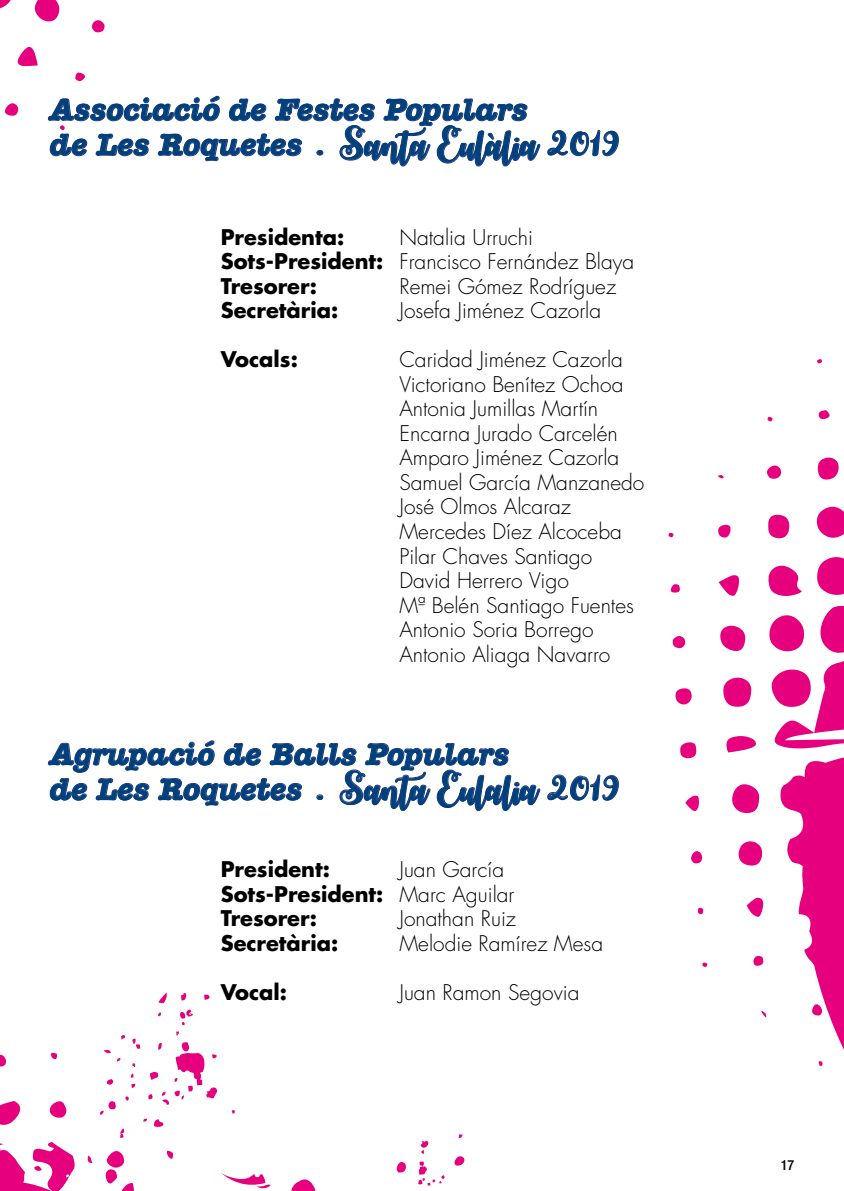
<style>
.page{position:relative;width:844px;height:1191px;background:#fff}
.page>*{position:absolute;margin:0;border:0;box-sizing:border-box;transform-origin:0 0}
.t1{font:31.5px "October Twilight";color:#00417b}
.t2{font:31.5px "A Typewriter Bld Itlic";color:#00417b}
.t3{font:300 21px/24.5px "Futura";color:#000}
.t4{font:700 21px/24.5px "Futura";color:#000}
.t5{font:500 condensed 14px "Helvetica Neue LT Std";color:#000}
.s1{font-family:"A Typewriter Bld Itlic"}
.s2{font-size:42px}
.s3{font-weight:700}
.s4{font-weight:300}
</style>
<div class="page">
<svg style="left:0;top:992px;width:465px;height:199px"></svg>
<svg style="left:668px;top:359px;width:175px;height:707px"></svg>
<svg style="left:0;top:0;width:105px;height:116px"></svg>
<svg style="left:48px;top:95px;width:492px;height:72px"></svg>
<svg style="left:547px;top:130px;width:72px;height:27px"></svg>
<svg style="left:48px;top:740px;width:492px;height:71px"></svg>
<svg style="left:547px;top:774px;width:72px;height:27px"></svg>
<h1 class="t2" style="left:50px;top:89px;width:479px">Associació de Festes Populars</h1>
<h1 class="t1" style="left:50px;top:126px;width:571px"><span class="s1">de Les Roquetes</span> <span class="s2">.</span> Santa Eulàlia 2019</h1>
<p class="t4" style="left:221px;top:224px;width:125px">Presidenta:</p>
<p class="t3" style="left:221px;top:225px;width:415px;text-indent:179px">Natalia Urruchi<br><span class="s3">Sots-President:</span> Francisco Fernández Blaya<br><span class="s3">Tresorer:</span></p>
<p class="t3" style="left:399px;top:274px;width:218px">Remei Gómez Rodríguez</p>
<p class="t4" style="left:221px;top:298px;width:119px">Secretària:</p>
<p class="t3" style="left:399px;top:299px;width:203px">Josefa Jiménez Cazorla</p>
<p class="t4" style="left:221px;top:347px;width:79px">Vocals:</p>
<p class="t3" style="left:399px;top:348px;width:246px">Caridad Jiménez Cazorla<br>Victoriano Benítez Ochoa<br>Antonia Jumillas Martín<br>Encarna Jurado Carcelén<br>Amparo Jiménez Cazorla<br>Samuel García Manzanedo<br>José Olmos Alcaraz<br>Mercedes Díez Alcoceba<br>Pilar Chaves Santiago<br>David Herrero Vigo<br>Mª Belén Santiago Fuentes<br>Antonio Soria Borrego<br>Antonio Aliaga Navarro</p>
<h1 class="t2" style="left:50px;top:733px;width:461px">Agrupació de Balls Populars</h1>
<h1 class="t1" style="left:50px;top:770px;width:571px"><span class="s1">de Les Roquetes</span> <span class="s2">.</span> Santa Eulalia 2019</h1>
<p class="t4" style="left:221px;top:856px;width:111px">President:</p>
<p class="t4" style="left:221px;top:856px;width:295px;text-indent:179px"><span class="s4">Juan García<br></span>Sots-President: <span class="s4">Marc Aguilar<br></span>Tresorer:</p>
<p class="t3" style="left:399px;top:906px;width:118px">Jonathan Ruiz</p>
<p class="t4" style="left:221px;top:930px;width:119px">Secretària:</p>
<p class="t3" style="left:399px;top:931px;width:205px">Melodie Ramírez Mesa</p>
<p class="t4" style="left:221px;top:979px;width:68px">Vocal:</p>
<p class="t3" style="left:399px;top:980px;width:181px">Juan Ramon Segovia</p>
<p class="t5" style="left:780px;top:1156px;width:15px">17</p>
</div>
